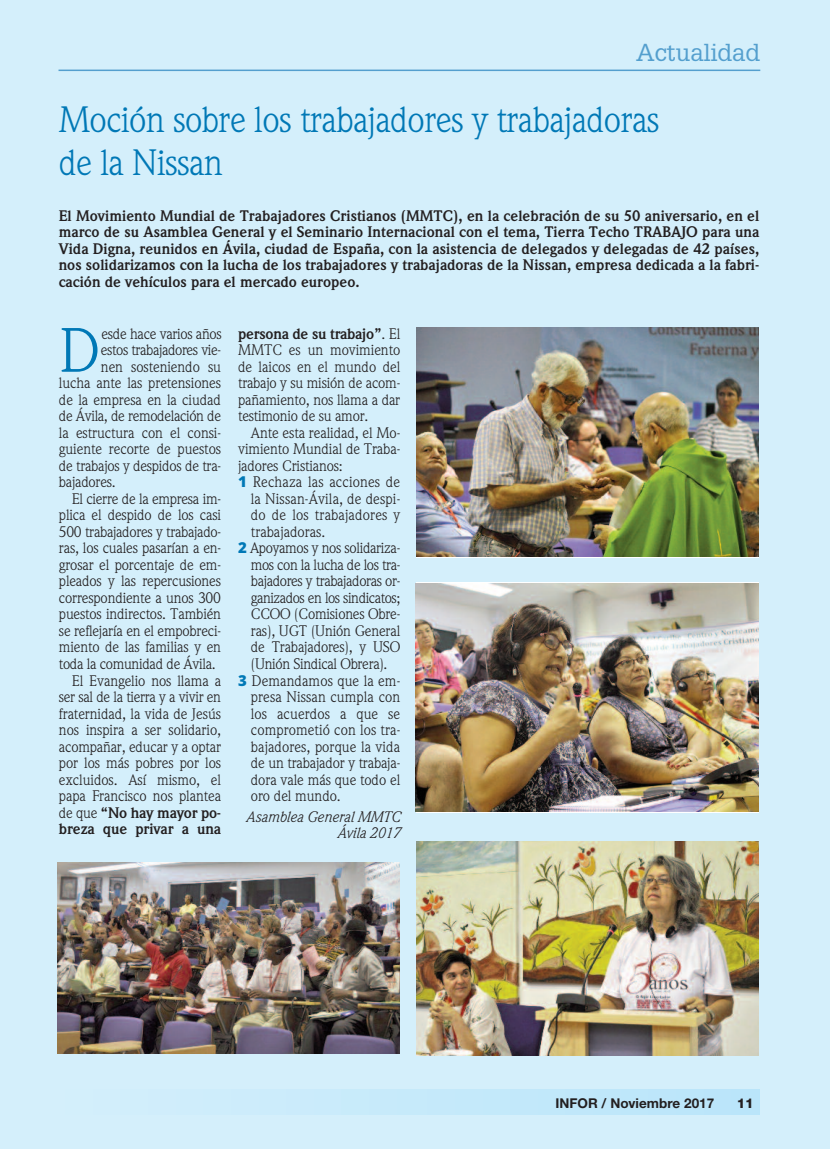
<style>
.page{position:relative;width:830px;height:1149px;background:#fff}
.page>*{position:absolute;margin:0;border:0;box-sizing:border-box;transform-origin:0 0}
.t1{font:61.35px "Weidemann Std";color:#0078b6}
.t2{font:36px/43.2px "Weidemann Std";letter-spacing:-.015em;color:#0078b6}
.t3{font:24px "Glypha LT Std";color:#549fce}
.t4{font:15px/16.5px "Weidemann Std";letter-spacing:-.01em;color:#231f20;text-align:justify}
.t5{font:700 15px/16.5px "Weidemann Std";color:#231f20;text-align:justify}
.t6{font:15px "Weidemann Std";letter-spacing:.01em;color:#231f20}
.t7{font:15px "Weidemann Std";letter-spacing:-.03em;color:#231f20}
.t8{font:italic 15px/16.5px "Weidemann Std";letter-spacing:-.005em;color:#231f20;text-align:right}
.t9{font:700 15px "Weidemann Std";letter-spacing:-.02em;color:#231f20}
.t10{font:700 13.5px "Helvetica Neue";color:#231f20}
.t11{font:800 13.5px "Helvetica Neue";color:#231f20}
.s1{font-weight:400}
.s2{font-weight:700}
.s3{font-family:"Open Sans";font-weight:800;color:#0078b6}
</style>
<div class="page">
<div style="left:0;top:0;width:829px;height:1148px;background:#d4effb"></div>
<hr style="left:58px;top:70px;width:702px;height:1px;background:#549fce">
<div style="left:58px;top:1089px;width:701px;height:25px;background:#c6eafa"></div>
<img style="left:416px;top:327px;width:342px;height:229px">
<img style="left:416px;top:583px;width:342px;height:228px">
<img style="left:416px;top:841px;width:342px;height:213px">
<img style="left:57px;top:862px;width:342px;height:191px">
<h3 class="t3" style="left:636px;top:39px;width:125px">Actualidad</h3>
<h2 class="t2" style="left:59px;top:101px;width:602px">Moción sobre los trabajadores y trabajadoras de la Nissan</h2>
<p class="t5" style="left:59px;top:209px;width:701px">El Movimiento Mundial de Trabajadores Cristianos (MMTC), en la celebración de su 50 aniversario, en el marco de su Asamblea General y el Seminario Internacional con el tema, Tierra Techo TRABAJO para una Vida Digna, reunidos en Ávila, ciudad de España, con la asistencia de delegados y delegadas de 42 países, nos solidarizamos con la lucha de los trabajadores y trabajadoras de la Nissan, empresa dedicada a la fabri&shy;cación de vehículos para el mercado europeo.</p>
<h1 class="t1" style="left:59px;top:328px;width:44px">D</h1>
<p class="t4" style="left:102px;top:326px;width:121px">esde hace varios años</p>
<p class="t4" style="left:101px;top:343px;width:121px">estos trabajadores vie-</p>
<p class="t4" style="left:101px;top:359px;width:121px">nen sosteniendo su</p>
<p class="t4" style="left:59px;top:376px;width:163px">lucha ante las pretensiones</p>
<p class="t4" style="left:59px;top:392px;width:163px">de la empresa en la ciudad</p>
<p class="t4" style="left:59px;top:409px;width:163px">de Ávila, de remodelación de</p>
<p class="t4" style="left:59px;top:425px;width:163px">la estructura con el consi-</p>
<p class="t4" style="left:59px;top:442px;width:163px">guiente recorte de puestos</p>
<p class="t4" style="left:59px;top:458px;width:163px">de trabajos y despidos de tra-</p>
<p class="t4" style="left:59px;top:475px;width:58px">bajadores.</p>
<p class="t4" style="left:72px;top:491px;width:151px">El cierre de la empresa im-</p>
<p class="t4" style="left:59px;top:508px;width:163px">plica el despido de los casi</p>
<p class="t4" style="left:59px;top:524px;width:163px">500 trabajadores y trabajado-</p>
<p class="t4" style="left:59px;top:541px;width:163px">ras, los cuales pasarían a en-</p>
<p class="t4" style="left:59px;top:557px;width:163px">grosar el porcentaje de em-</p>
<p class="t4" style="left:59px;top:574px;width:163px">pleados y las repercusiones</p>
<p class="t4" style="left:59px;top:590px;width:163px">correspondiente a unos 300</p>
<p class="t4" style="left:59px;top:607px;width:163px">puestos indirectos. También</p>
<p class="t4" style="left:59px;top:623px;width:163px">se reflejaría en el empobreci-</p>
<p class="t4" style="left:59px;top:640px;width:163px">miento de las familias y en</p>
<p class="t4" style="left:59px;top:656px;width:158px">toda la comunidad de Ávila.</p>
<p class="t4" style="left:72px;top:673px;width:151px">El Evangelio nos llama a</p>
<p class="t4" style="left:59px;top:689px;width:164px">ser sal de la tierra y a vivir en</p>
<p class="t4" style="left:59px;top:706px;width:163px">fraternidad, la vida de Jesús</p>
<p class="t4" style="left:59px;top:722px;width:163px">nos inspira a ser solidario,</p>
<p class="t4" style="left:59px;top:739px;width:163px">acompañar, educar y a optar</p>
<p class="t4" style="left:59px;top:755px;width:163px">por los más pobres por los</p>
<p class="t4" style="left:59px;top:772px;width:163px">excluidos. Así mismo, el</p>
<p class="t4" style="left:59px;top:788px;width:164px">papa Francisco nos plantea</p>
<p class="t9" style="left:59px;top:806px;width:163px"><span class="s1">de que</span> “No hay mayor po-</p>
<p class="t5" style="left:59px;top:821px;width:163px">breza que privar a una</p>
<p class="t4" style="left:238px;top:326px;width:163px"><span class="s2">persona de su trabajo”</span>. El MMTC es un movimiento de laicos en el mundo del trabajo y su misión de acom&shy;pañamiento, nos llama a dar testimonio de su amor.</p>
<p class="t4" style="left:251px;top:425px;width:151px">Ante esta realidad, el Mo-</p>
<p class="t4" style="left:238px;top:442px;width:163px">vimiento Mundial de Traba-</p>
<p class="t4" style="left:238px;top:458px;width:106px">jadores Cristianos:</p>
<p class="t6" style="left:238px;top:476px;width:163px"><span class="s3">1</span> Rechaza las acciones de</p>
<p class="t6" style="left:251px;top:493px;width:151px">la Nissan-Ávila, de despi-</p>
<p class="t6" style="left:251px;top:509px;width:151px">do de los trabajadores y</p>
<p class="t4" style="left:251px;top:524px;width:76px">trabajadoras.</p>
<p class="t4" style="left:238px;top:541px;width:163px"><span class="s3">2</span> Apoyamos y nos solidariza-</p>
<p class="t7" style="left:251px;top:559px;width:151px">mos con la lucha de los tra-</p>
<p class="t4" style="left:251px;top:574px;width:151px">bajadores y trabajadoras or-</p>
<p class="t7" style="left:251px;top:592px;width:151px">ganizados en los sindicatos;</p>
<p class="t4" style="left:251px;top:607px;width:151px">CCOO (Comisiones Obre-</p>
<p class="t4" style="left:251px;top:623px;width:151px">ras), UGT (Unión General</p>
<p class="t4" style="left:251px;top:640px;width:151px">de Trabajadores), y USO</p>
<p class="t4" style="left:251px;top:656px;width:138px">(Unión Sindical Obrera).</p>
<p class="t4" style="left:238px;top:673px;width:163px"><span class="s3">3</span> Demandamos que la em-</p>
<p class="t4" style="left:251px;top:689px;width:151px">presa Nissan cumpla con</p>
<p class="t4" style="left:251px;top:706px;width:151px">los acuerdos a que se</p>
<p class="t4" style="left:251px;top:722px;width:151px">comprometió con los tra-</p>
<p class="t4" style="left:251px;top:739px;width:151px">bajadores, porque la vida</p>
<p class="t4" style="left:251px;top:755px;width:151px">de un trabajador y trabaja-</p>
<p class="t4" style="left:251px;top:772px;width:151px">dora vale más que todo el</p>
<p class="t4" style="left:251px;top:788px;width:91px">oro del mundo.</p>
<p class="t8" style="left:245px;top:809px;width:156px">Asamblea General MMTC<br>Ávila 2017</p>
<p class="t10" style="left:555px;top:1097px;width:160px">INFOR / Noviembre 2017</p>
<p class="t11" style="left:736px;top:1097px;width:19px">11</p>
</div>
